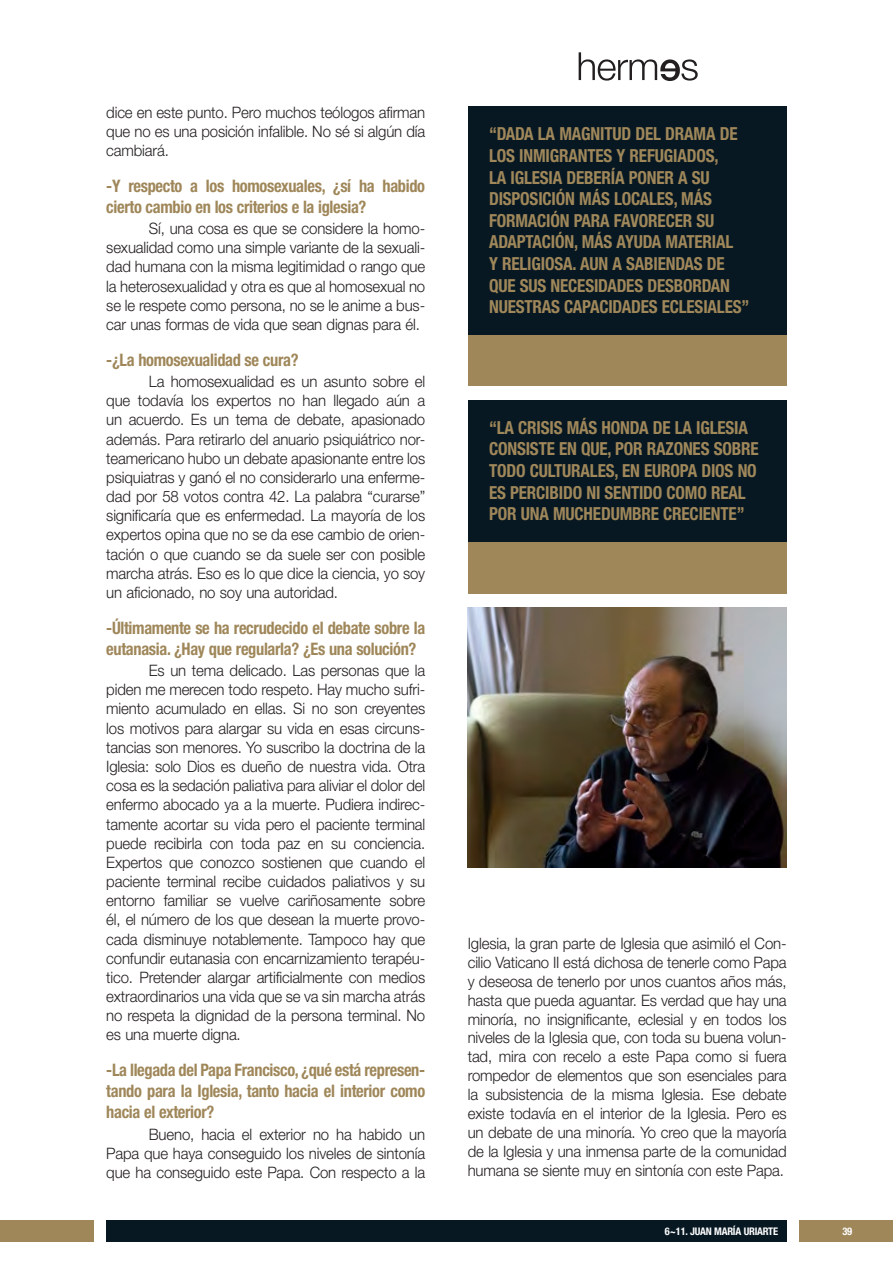
<style>
.page{position:relative;width:893px;height:1263px;background:#fff}
.page>*{position:absolute;margin:0;border:0;box-sizing:border-box;transform-origin:0 0}
.t1{font:700 condensed 18px/21.6px "Helvetica Neue LT Std";letter-spacing:-.01em;color:#9f875a;scale:.95 1}
.t2{font:700 condensed 17.25px/21px "Helvetica Neue LT Std";letter-spacing:-.02em;color:#9f875a;scale:.95 1}
.t3{font:300 15.75px/19.2px "Helvetica Neue LT Std";letter-spacing:-.01em;color:#231f20;text-align:justify;scale:.95 1}
.t4{font:700 condensed 10.5px "Helvetica Neue LT Std";letter-spacing:-.02em;color:#fff}
</style>
<div class="page">
<svg style="left:579px;top:52px;width:119px;height:29px"></svg>
<div style="left:799px;top:1220px;width:94px;height:22px;background:#9f875a"></div>
<div style="left:0;top:1220px;width:94px;height:22px;background:#9f875a"></div>
<div style="left:106px;top:1220px;width:681px;height:22px;background:#071822"></div>
<div style="left:468px;top:332px;width:319px;height:54px;background:#9f875a"></div>
<div style="left:468px;top:106px;width:319px;height:228px;background:#071822"></div>
<div style="left:468px;top:539px;width:319px;height:54px;background:#9f875a"></div>
<div style="left:468px;top:400px;width:319px;height:141px;background:#071822"></div>
<img style="left:468px;top:607px;width:319px;height:260px">
<p class="t3" style="left:106px;top:102px;width:337px">dice en este punto. Pero muchos teólogos afirman que no es una posición infalible. No sé si algún día cambiará.</p>
<p class="t2" style="left:106px;top:175px;width:337px">-Y respecto a los homosexuales, ¿sí ha habido cierto cambio en los criterios e la iglesia?</p>
<p class="t3" style="left:106px;top:218px;width:337px;text-indent:43px">Sí, una cosa es que se considere la homo&shy;sexualidad como una simple variante de la sexuali&shy;dad humana con la misma legitimidad o rango que la heterosexualidad y otra es que al homosexual no se le respete como persona, no se le anime a bus&shy;car unas formas de vida que sean dignas para él.</p>
<p class="t2" style="left:106px;top:349px;width:204px">-¿La homosexualidad se cura?</p>
<p class="t3" style="left:106px;top:372px;width:337px;text-indent:43px">La homosexualidad es un asunto sobre el que todavía los expertos no han llegado aún a un acuerdo. Es un tema de debate, apasionado además. Para retirarlo del anuario psiquiátrico nor&shy;teamericano hubo un debate apasionante entre los psiquiatras y ganó el no considerarlo una enferme&shy;dad por 58 votos contra 42. La palabra “curarse” significaría que es enfermedad. La mayoría de los expertos opina que no se da ese cambio de orien&shy;tación o que cuando se da suele ser con posible marcha atrás. Eso es lo que dice la ciencia, yo soy un aficionado, no soy una autoridad.</p>
<p class="t2" style="left:106px;top:617px;width:337px">-Últimamente se ha recrudecido el debate sobre la eutanasia. ¿Hay que regularla? ¿Es una solución?</p>
<p class="t3" style="left:106px;top:661px;width:337px;text-indent:43px">Es un tema delicado. Las personas que la piden me merecen todo respeto. Hay mucho sufri&shy;miento acumulado en ellas. Si no son creyentes los motivos para alargar su vida en esas circuns&shy;tancias son menores. Yo suscribo la doctrina de la Iglesia: solo Dios es dueño de nuestra vida. Otra cosa es la sedación paliativa para aliviar el dolor del enfermo abocado ya a la muerte. Pudiera indirec&shy;tamente acortar su vida pero el paciente terminal puede recibirla con toda paz en su conciencia.<br>Expertos que conozco sostienen que cuando el paciente terminal recibe cuidados paliativos y su entorno familiar se vuelve cariñosamente sobre él, el número de los que desean la muerte provo&shy;cada disminuye notablemente. Tampoco hay que confundir eutanasia con encarnizamiento terapéu&shy;tico. Pretender alargar artificialmente con medios extraordinarios una vida que se va sin marcha atrás no respeta la dignidad de la persona terminal. No es una muerte digna.</p>
<p class="t2" style="left:106px;top:1059px;width:337px;text-align:justify">-La llegada del Papa Francisco, ¿qué está represen&shy;tando para la Iglesia, tanto hacia el interior como hacia el exterior?</p>
<p class="t3" style="left:106px;top:1124px;width:337px;text-indent:43px">Bueno, hacia el exterior no ha habido un Papa que haya conseguido los niveles de sintonía que ha conseguido este Papa. Con respecto a la</p>
<p class="t1" style="left:489px;top:123px;width:276px">“DADA LA MAGNITUD DEL DRAMA DE<br>LOS INMIGRANTES Y REFUGIADOS,<br>LA IGLESIA DEBERÍA PONER A SU<br>DISPOSICIÓN MÁS LOCALES, MÁS<br>FORMACIÓN PARA FAVORECER SU<br>ADAPTACIÓN, MÁS AYUDA MATERIAL<br>Y RELIGIOSA. AUN A SABIENDAS DE<br>QUE SUS NECESIDADES DESBORDAN<br>NUESTRAS CAPACIDADES ECLESIALES”</p>
<p class="t1" style="left:489px;top:416px;width:285px">“LA CRISIS MÁS HONDA DE LA IGLESIA CONSISTE EN QUE, POR RAZONES SOBRE TODO CULTURALES, EN EUROPA DIOS NO ES PERCIBIDO NI SENTIDO COMO REAL POR UNA MUCHEDUMBRE CRECIENTE”</p>
<p class="t3" style="left:468px;top:933px;width:337px">Iglesia, la gran parte de Iglesia que asimiló el Con&shy;cilio Vaticano II está dichosa de tenerle como Papa y deseosa de tenerlo por unos cuantos años más, hasta que pueda aguantar. Es verdad que hay una minoría, no insignificante, eclesial y en todos los niveles de la Iglesia que, con toda su buena volun&shy;tad, mira con recelo a este Papa como si fuera rompedor de elementos que son esenciales para la subsistencia de la misma Iglesia. Ese debate existe todavía en el interior de la Iglesia. Pero es un debate de una minoría. Yo creo que la mayoría de la Iglesia y una inmensa parte de la comunidad humana se siente muy en sintonía con este Papa.</p>
<p class="t4" style="left:665px;top:1225px;width:115px">6~11. JUAN MARÍA URIARTE</p>
<p class="t4" style="left:842px;top:1225px;width:11px">39</p>
</div>
